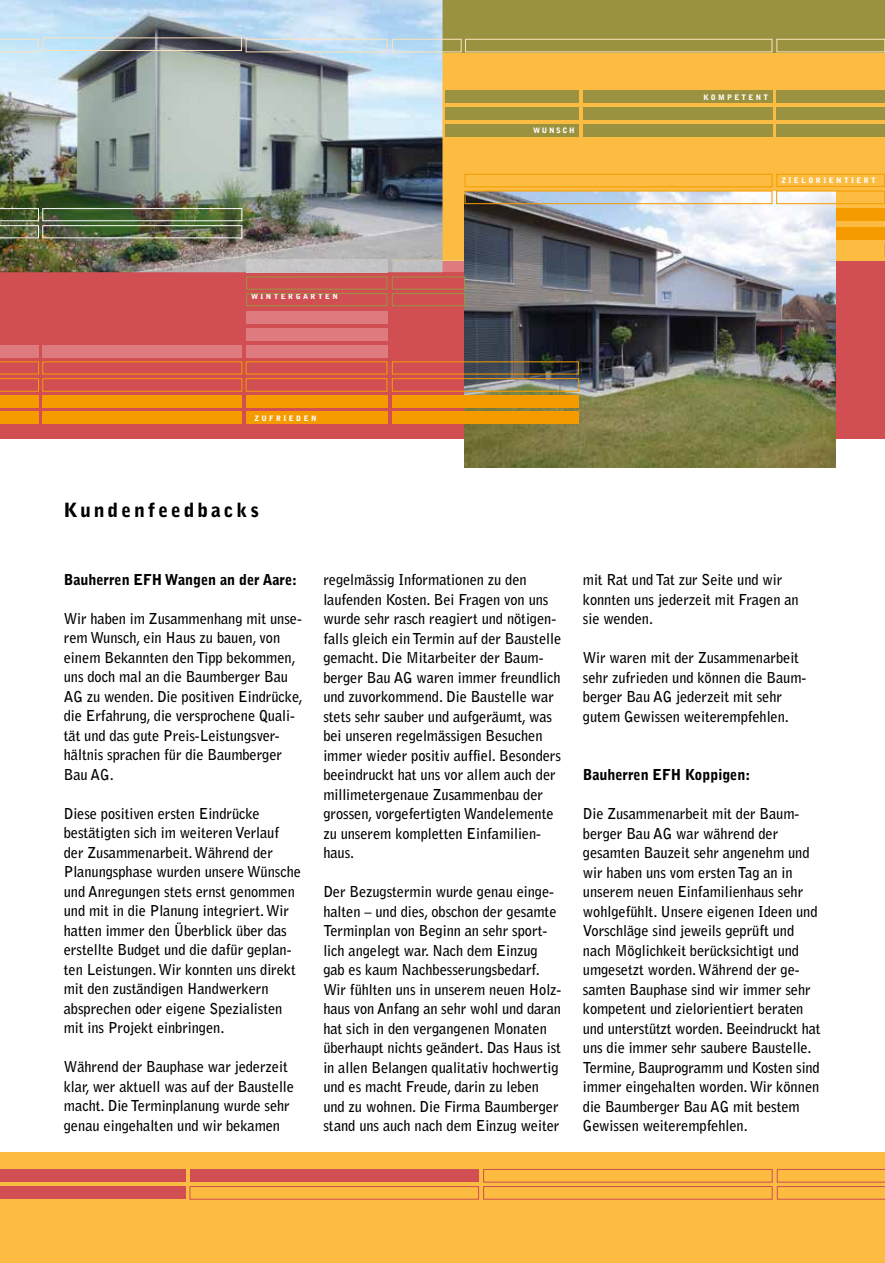
<style>
.page{position:relative;width:885px;height:1263px;background:#fff}
.page>*{position:absolute;margin:0;border:0;box-sizing:border-box;transform-origin:0 0}
.t1{font:900 19.5px "Bell Gothic";letter-spacing:.15em;color:#000}
.t2{font:700 15px/19.5px "Bell Gothic";letter-spacing:-.005em;color:#000;scale:.96 1}
.t3{font:900 15px "Bell Gothic";letter-spacing:-.005em;color:#000;scale:.96 1}
.t4{font:900 7.5px "Bell Gothic";letter-spacing:.325em;color:#fff}
.t5{font:900 7.5px "Bell Gothic";letter-spacing:.3em;color:#fff}
</style>
<div class="page">
<div style="left:0;top:1152px;width:884px;height:111px;background:#fbbc41"></div>
<div style="left:0;top:232px;width:884px;height:206px;background:#d14f53"></div>
<div style="left:0;top:0;width:884px;height:261px;background:#fbbc41"></div>
<div style="left:0;top:0;width:884px;height:52px;background:#9b9241"></div>
<hr style="left:884px;top:170px;width:1px;height:268px;background:#fbbc41">
<div style="left:483px;top:1169px;width:289px;height:13px;border:1px solid #d14f53"></div>
<div style="left:190px;top:1169px;width:288px;height:13px;background:#d14f53"></div>
<div style="left:0;top:1169px;width:185px;height:13px;background:#d14f53"></div>
<svg style="left:776px;top:1169px;width:108px;height:30px"></svg>
<div style="left:483px;top:1186px;width:289px;height:13px;border:1px solid #d14f53"></div>
<div style="left:189px;top:1186px;width:290px;height:13px;border:1px solid #d14f53"></div>
<div style="left:0;top:1186px;width:185px;height:13px;background:#d14f53"></div>
<img style="left:0;top:0;width:442px;height:272px">
<svg style="left:884px;top:227px;width:1px;height:80px"></svg>
<div style="left:246px;top:345px;width:141px;height:13px;background:#dd7b7e"></div>
<div style="left:0;top:345px;width:39px;height:13px;background:#dd7b7e"></div>
<div style="left:43px;top:345px;width:199px;height:13px;background:#dd7b7e"></div>
<div style="left:246px;top:328px;width:141px;height:13px;background:#dd7b7e"></div>
<div style="left:246px;top:311px;width:141px;height:13px;background:#dd7b7e"></div>
<div style="left:442px;top:261px;width:136px;height:11px;background:#dd7b7e"></div>
<hr style="left:442px;top:260px;width:136px;height:1px;background:#fdcd78">
<img style="left:392px;top:260px;width:50px;height:12px">
<div style="left:246px;top:260px;width:141px;height:12px;background:#c7c5c7"></div>
<div style="left:43px;top:225px;width:199px;height:13px;border:1px solid #fff"></div>
<div style="left:43px;top:208px;width:199px;height:13px;border:1px solid #fff"></div>
<svg style="left:0;top:208px;width:39px;height:30px"></svg>
<div style="left:465px;top:174px;width:307px;height:13px;border:1px solid #f59b00"></div>
<div style="left:776px;top:124px;width:108px;height:12px;background:#9b9241"></div>
<div style="left:583px;top:124px;width:189px;height:12px;background:#9b9241"></div>
<div style="left:445px;top:124px;width:133px;height:12px;background:#9b9241"></div>
<div style="left:776px;top:209px;width:108px;height:12px;background:#f59b00"></div>
<div style="left:246px;top:412px;width:141px;height:12px;background:#f59b00"></div>
<div style="left:776px;top:227px;width:108px;height:13px;background:#f59b00"></div>
<div style="left:43px;top:395px;width:199px;height:13px;background:#f59b00"></div>
<div style="left:0;top:395px;width:39px;height:13px;background:#f59b00"></div>
<div style="left:0;top:412px;width:39px;height:12px;background:#f59b00"></div>
<div style="left:43px;top:412px;width:199px;height:12px;background:#f59b00"></div>
<div style="left:246px;top:395px;width:141px;height:13px;background:#f59b00"></div>
<div style="left:776px;top:107px;width:108px;height:13px;background:#9b9241"></div>
<div style="left:583px;top:107px;width:189px;height:13px;background:#9b9241"></div>
<div style="left:445px;top:107px;width:133px;height:13px;background:#9b9241"></div>
<div style="left:776px;top:91px;width:108px;height:12px;background:#9b9241"></div>
<div style="left:583px;top:91px;width:189px;height:12px;background:#9b9241"></div>
<div style="left:445px;top:91px;width:133px;height:12px;background:#9b9241"></div>
<div style="left:776px;top:174px;width:108px;height:13px;border:1px solid #f59b00"></div>
<div style="left:246px;top:378px;width:141px;height:13px;border:1px solid #f59b00"></div>
<div style="left:43px;top:378px;width:199px;height:13px;border:1px solid #f59b00"></div>
<div style="left:246px;top:362px;width:141px;height:12px;border:1px solid #f59b00"></div>
<div style="left:43px;top:362px;width:199px;height:12px;border:1px solid #f59b00"></div>
<svg style="left:0;top:362px;width:39px;height:29px"></svg>
<img style="left:465px;top:191px;width:370px;height:277px">
<div style="left:392px;top:277px;width:73px;height:12px;border:1px solid #9b9241"></div>
<div style="left:246px;top:277px;width:141px;height:12px;border:1px solid #9b9241"></div>
<div style="left:392px;top:293px;width:73px;height:13px;border:1px solid #9b9241"></div>
<div style="left:246px;top:293px;width:141px;height:13px;border:1px solid #9b9241"></div>
<svg style="left:0;top:39px;width:38px;height:13px"></svg>
<div style="left:43px;top:38px;width:198px;height:13px;border:1px solid #fee2bd"></div>
<div style="left:246px;top:39px;width:141px;height:13px;border:1px solid #fee2bd"></div>
<div style="left:392px;top:39px;width:69px;height:13px;border:1px solid #fee2bd"></div>
<div style="left:465px;top:39px;width:307px;height:13px;border:1px solid #fee2bd"></div>
<div style="left:776px;top:39px;width:108px;height:13px;border:1px solid #fee2bd"></div>
<div style="left:392px;top:395px;width:186px;height:13px;background:#f59b00"></div>
<div style="left:392px;top:412px;width:186px;height:12px;background:#f59b00"></div>
<div style="left:392px;top:378px;width:186px;height:13px;border:1px solid #f59b00"></div>
<div style="left:392px;top:362px;width:186px;height:12px;border:1px solid #f59b00"></div>
<div style="left:465px;top:191px;width:307px;height:13px;border:1px solid #f59b00"></div>
<div style="left:776px;top:191px;width:108px;height:13px;border:1px solid #f59b00"></div>
<p class="t4" style="left:251px;top:292px;width:88px">WINTERGARTEN</p>
<p class="t4" style="left:533px;top:126px;width:43px">WUNSCH</p>
<p class="t5" style="left:703px;top:93px;width:66px">KOMPETENT</p>
<p class="t4" style="left:781px;top:176px;width:96px">ZIELORIENTIERT</p>
<p class="t4" style="left:254px;top:413px;width:64px">ZUFRIEDEN</p>
<h1 class="t1" style="left:64px;top:499px;width:197px">Kundenfeedbacks</h1>
<p class="t3" style="left:64px;top:570px;width:244px">Bauherren EFH Wangen an der Aare:</p>
<p class="t2" style="left:64px;top:608px;width:250px">Wir haben im Zusammenhang mit unse&shy;rem Wunsch, ein Haus zu bauen, von einem Bekannten den Tipp bekommen, uns doch mal an die Baumberger Bau AG zu wenden. Die positiven Eindrücke, die Erfahrung, die versprochene Quali&shy;tät und das gute Preis-Leistungsver&shy;hältnis sprachen für die Baumberger Bau AG.</p>
<p class="t2" style="left:64px;top:803px;width:248px">Diese positiven ersten Eindrücke bestätigten sich im weiteren Verlauf der Zusammenarbeit. Während der Planungsphase wurden unsere Wünsche und Anregungen stets ernst genommen und mit in die Planung integriert. Wir hatten immer den Überblick über das erstellte Budget und die dafür geplan&shy;ten Leistungen. Wir konnten uns direkt mit den zuständigen Handwerkern absprechen oder eigene Spezialisten mit ins Projekt einbringen.</p>
<p class="t2" style="left:64px;top:1057px;width:241px">Während der Bauphase war jederzeit klar, wer aktuell was auf der Baustelle macht. Die Terminplanung wurde sehr genau eingehalten und wir bekamen</p>
<p class="t2" style="left:323px;top:570px;width:249px">regelmässig Informationen zu den laufenden Kosten. Bei Fragen von uns wurde sehr rasch reagiert und nötigen&shy;falls gleich ein Termin auf der Baustelle gemacht. Die Mitarbeiter der Baum&shy;berger Bau AG waren immer freundlich und zuvorkommend. Die Baustelle war stets sehr sauber und aufgeräumt, was bei unseren regelmässigen Besuchen immer wieder positiv auffiel. Besonders beeindruckt hat uns vor allem auch der millimetergenaue Zusammenbau der grossen, vorgefertigten Wandelemente zu unserem kompletten Einfamilien&shy;haus.</p>
<p class="t2" style="left:323px;top:882px;width:249px">Der Bezugstermin wurde genau einge&shy;halten – und dies, obschon der gesamte Terminplan von Beginn an sehr sport&shy;lich angelegt war. Nach dem Einzug gab es kaum Nachbesserungsbedarf.<br>Wir fühlten uns in unserem neuen Holz&shy;haus von Anfang an sehr wohl und daran hat sich in den vergangenen Monaten überhaupt nichts geändert. Das Haus ist in allen Belangen qualitativ hochwertig und es macht Freude, darin zu leben und zu wohnen. Die Firma Baumberger stand uns auch nach dem Einzug weiter</p>
<p class="t2" style="left:583px;top:570px;width:226px">mit Rat und Tat zur Seite und wir konnten uns jederzeit mit Fragen an sie wenden.</p>
<p class="t2" style="left:583px;top:648px;width:234px">Wir waren mit der Zusammenarbeit sehr zufrieden und können die Baum&shy;berger Bau AG jederzeit mit sehr gutem Gewissen weiterempfehlen.</p>
<p class="t3" style="left:583px;top:766px;width:176px">Bauherren EFH Koppigen:</p>
<p class="t2" style="left:583px;top:804px;width:249px">Die Zusammenarbeit mit der Baum&shy;berger Bau AG war während der gesamten Bauzeit sehr angenehm und wir haben uns vom ersten Tag an in unserem neuen Einfamilienhaus sehr wohlgefühlt. Unsere eigenen Ideen und Vorschläge sind jeweils geprüft und nach Möglichkeit berücksichtigt und umgesetzt worden. Während der ge&shy;samten Bauphase sind wir immer sehr kompetent und zielorientiert bera ten und unterstützt worden. Beeindruckt hat uns die immer sehr saubere Bau stelle.<br>Termine, Bauprogramm und Kosten sind immer eingehalten worden. Wir können die Baumberger Bau AG mit bestem Gewissen weiterempfehlen.</p>
</div>
